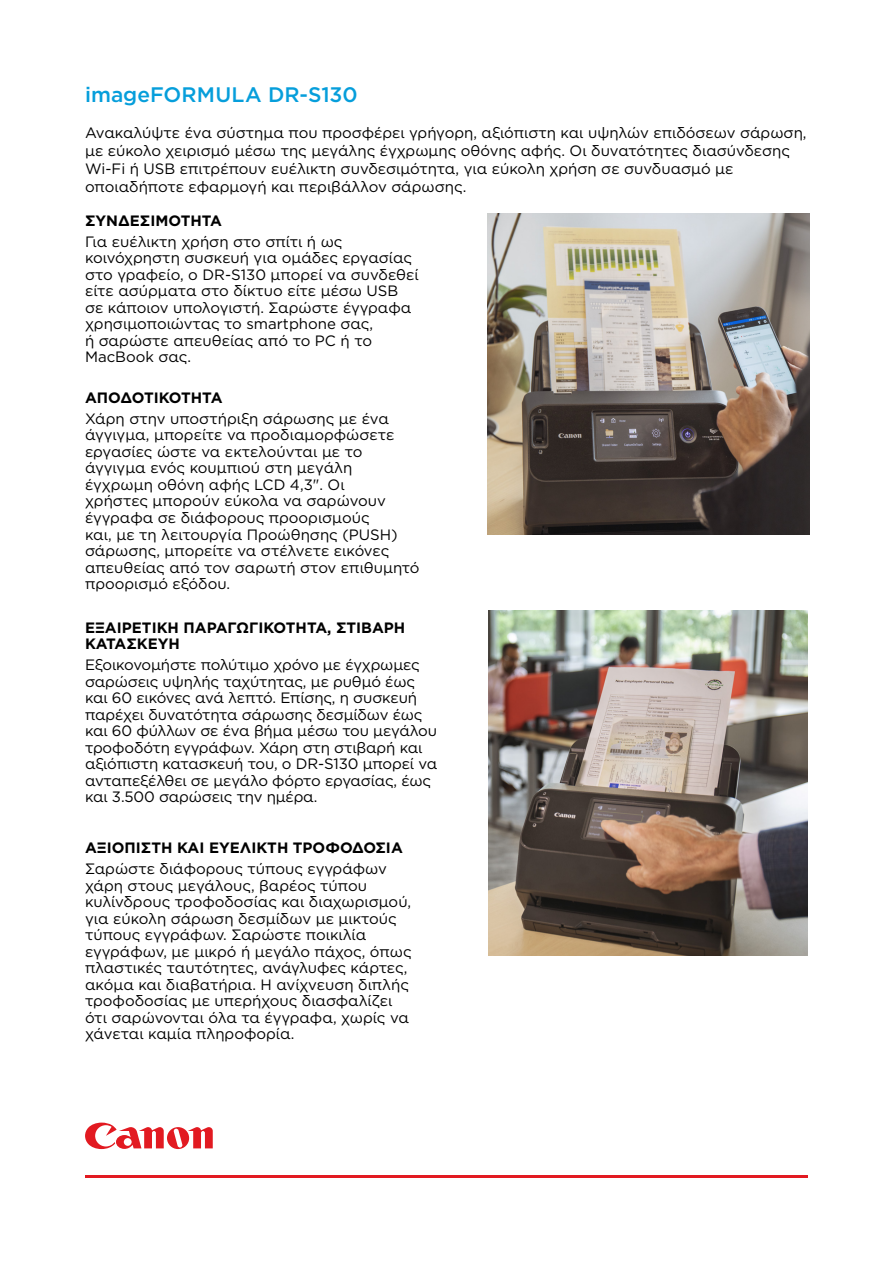
<style>
.page{position:relative;width:893px;height:1263px;background:#fff}
.page>*{position:absolute;margin:0;border:0;box-sizing:border-box;transform-origin:0 0}
.C_-_Head{font:500 21px "Gotham";letter-spacing:.005em;color:#069edb}
.Specifiation_Title{font:15px/16.5px "Gotham";letter-spacing:-.005em;color:#000}
.Specifiation_Title-2{font:700 15px/16.5px "Gotham";color:#000}
</style>
<div class="page">
<svg style="left:85px;top:1122px;width:128px;height:28px"></svg>
<hr style="left:85px;top:1175px;width:723px;height:3px;background:#e21a21">
<img style="left:488px;top:214px;width:321px;height:320px">
<img style="left:489px;top:610px;width:319px;height:346px">
<p class="C_-_Head" style="left:85px;top:81px;width:274px">imageFORMULA DR-S130</p>
<p class="Specifiation_Title" style="left:85px;top:124px;width:723px;line-height:18px">Ανακαλύψτε ένα σύστημα που προσφέρει γρήγορη, αξιόπιστη και υψηλών επιδόσεων σάρωση, με εύκολο χειρισμό μέσω της μεγάλης έγχρωμης οθόνης αφής. Οι δυνατότητες διασύνδεσης Wi-Fi ή USB επιτρέπουν ευέλικτη συνδεσιμότητα, για εύκολη χρήση σε συνδυασμό με οποιαδήποτε εφαρμογή και περιβάλλον σάρωσης.</p>
<p class="Specifiation_Title-2" style="left:85px;top:212px;width:139px">ΣΥΝΔΕΣΙΜΟΤΗΤΑ</p>
<p class="Specifiation_Title" style="left:85px;top:233px;width:335px">Για ευέλικτη χρήση στο σπίτι ή ως κοινόχρηστη συσκευή για ομάδες εργασίας στο γραφείο, ο DR-S130 μπορεί να συνδεθεί είτε ασύρματα στο δίκτυο είτε μέσω USB σε κάποιον υπολογιστή. Σαρώστε έγγραφα χρησιμοποιώντας το smartphone σας,<br>ή σαρώστε απευθείας από το PC ή το MacBook σας.</p>
<p class="Specifiation_Title-2" style="left:85px;top:390px;width:139px">ΑΠΟΔΟΤΙΚΟΤΗΤΑ</p>
<p class="Specifiation_Title" style="left:85px;top:410px;width:336px">Χάρη στην υποστήριξη σάρωσης με ένα άγγιγμα, μπορείτε να προδιαμορφώσετε εργασίες ώστε να εκτελούνται με το άγγιγμα ενός κουμπιού στη μεγάλη έγχρωμη οθόνη αφής LCD 4,3". Οι<br>χρήστες μπορούν εύκολα να σαρώνουν έγγραφα σε διάφορους προορισμούς<br>και, με τη λειτουργία Προώθησης (PUSH) σάρωσης, μπορείτε να στέλνετε εικόνες απευθείας από τον σαρωτή στον επιθυμητό προορισμό εξόδου.</p>
<p class="Specifiation_Title-2" style="left:85px;top:619px;width:322px">ΕΞΑΙΡΕΤΙΚΗ ΠΑΡΑΓΩΓΙΚΟΤΗΤΑ, ΣΤΙΒΑΡΗ<br>ΚΑΤΑΣΚΕΥΗ</p>
<p class="Specifiation_Title" style="left:85px;top:656px;width:354px">Εξοικονομήστε πολύτιμο χρόνο με έγχρωμες σαρώσεις υψηλής ταχύτητας, με ρυθμό έως και 60 εικόνες ανά λεπτό. Επίσης, η συσκευή παρέχει δυνατότητα σάρωσης δεσμίδων έως και 60 φύλλων σε ένα βήμα μέσω του μεγάλου τροφοδότη εγγράφων. Χάρη στη στιβαρή και αξιόπιστη κατασκευή του, ο DR-S130 μπορεί να ανταπεξέλθει σε μεγάλο φόρτο εργασίας, έως και 3.500 σαρώσεις την ημέρα.</p>
<p class="Specifiation_Title-2" style="left:85px;top:840px;width:319px">ΑΞΙΟΠΙΣΤΗ ΚΑΙ ΕΥΕΛΙΚΤΗ ΤΡΟΦΟΔΟΣΙΑ</p>
<p class="Specifiation_Title" style="left:85px;top:860px;width:328px">Σαρώστε διάφορους τύπους εγγράφων χάρη στους μεγάλους, βαρέος τύπου κυλίνδρους τροφοδοσίας και διαχωρισμού, για εύκολη σάρωση δεσμίδων με μικτούς τύπους εγγράφων. Σαρώστε ποικιλία εγγράφων, με μικρό ή μεγάλο πάχος, όπως πλαστικές ταυτότητες, ανάγλυφες κάρτες, ακόμα και διαβατήρια. Η ανίχνευση διπλής τροφοδοσίας με υπερήχους διασφαλίζει ότι σαρώνονται όλα τα έγγραφα, χωρίς να χάνεται καμία πληροφορία.</p>
</div>
